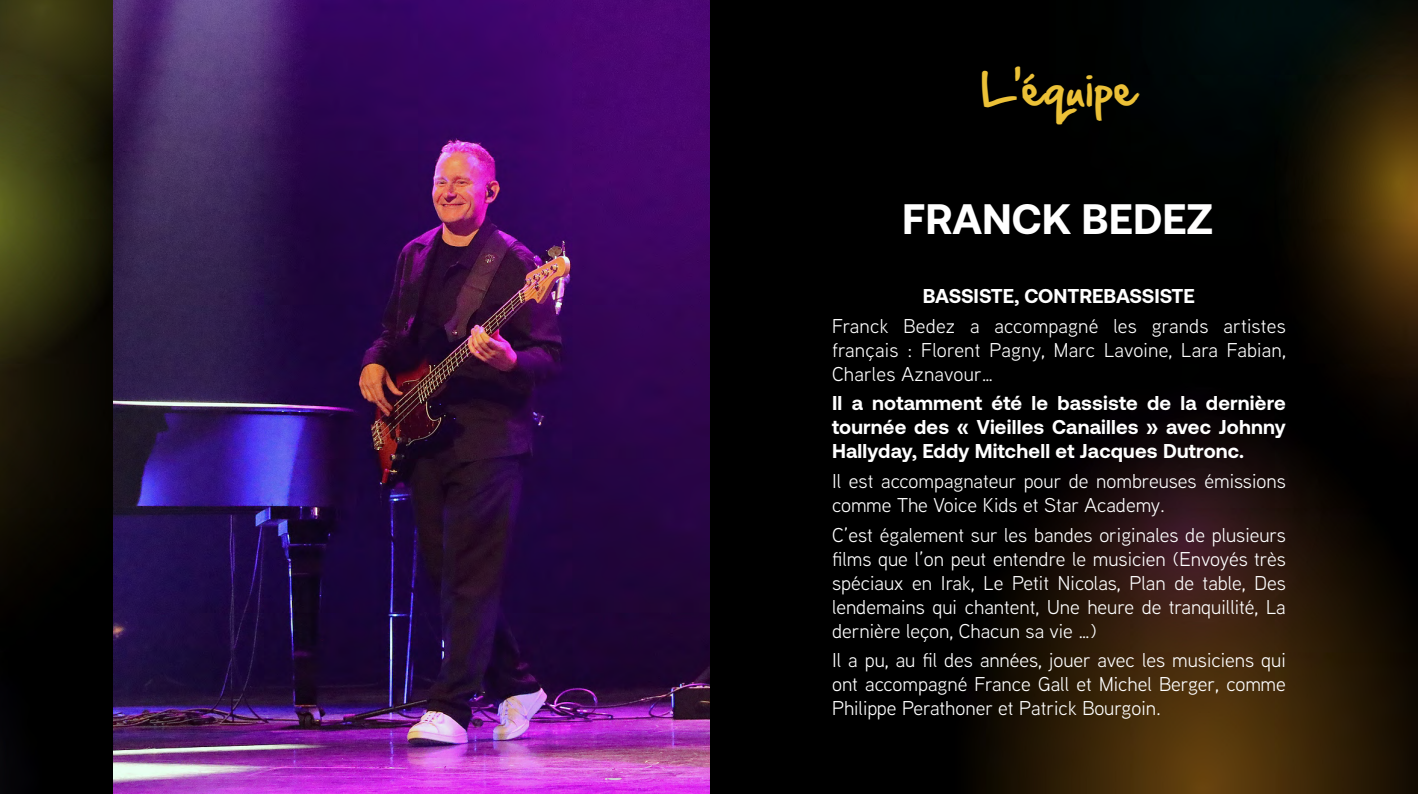
<style>
.page{position:relative;width:1418px;height:794px;background:#fff}
.page>*{position:absolute;margin:0;border:0;box-sizing:border-box;transform-origin:0 0}
.t1{font:700 42.4px "Aeonik";color:#fff}
.t2{font:40px "Hand Of Sean";color:#ecc137}
.t3{font:20px/24px "Aaux Next";color:#fff;text-align:justify}
.t4{font:700 20px/24px "Aeonik";letter-spacing:.005em;color:#fff;text-align:justify}
</style>
<div class="page">
<img style="left:0;top:0;width:1417px;height:794px">
<img style="left:113px;top:0;width:596px;height:794px">
<h2 class="t2" style="left:981px;top:53px;width:157px">L'équipe</h2>
<h1 class="t1" style="left:902px;top:195px;width:312px">FRANCK BEDEZ</h1>
<p class="t4" style="left:922px;top:284px;width:274px">BASSISTE, CONTREBASSISTE</p>
<p class="t3" style="left:832px;top:313px;width:455px">Franck Bedez a accompagné les grands artistes français : Florent Pagny, Marc Lavoine, Lara Fabian, Charles Aznavour…</p>
<p class="t4" style="left:832px;top:391px;width:455px">Il a notamment été le bassiste de la dernière tournée des « Vieilles Canailles » avec Johnny Hallyday, Eddy Mitchell et Jacques Dutronc.</p>
<p class="t3" style="left:832px;top:468px;width:455px">Il est accompagnateur pour de nombreuses émissions comme The Voice Kids et Star Academy.</p>
<p class="t3" style="left:832px;top:522px;width:455px">C’est également sur les bandes originales de plusieurs films que l’on peut entendre le musicien (Envoyés très spéciaux en Irak, Le Petit Nicolas, Plan de table, Des lendemains qui chantent, Une heure de tranquillité, La dernière leçon, Chacun sa vie …)</p>
<p class="t3" style="left:832px;top:648px;width:455px">Il a pu, au fil des années, jouer avec les musiciens qui ont accompagné France Gall et Michel Berger, comme Philippe Perathoner et Patrick Bourgoin.</p>
</div>
